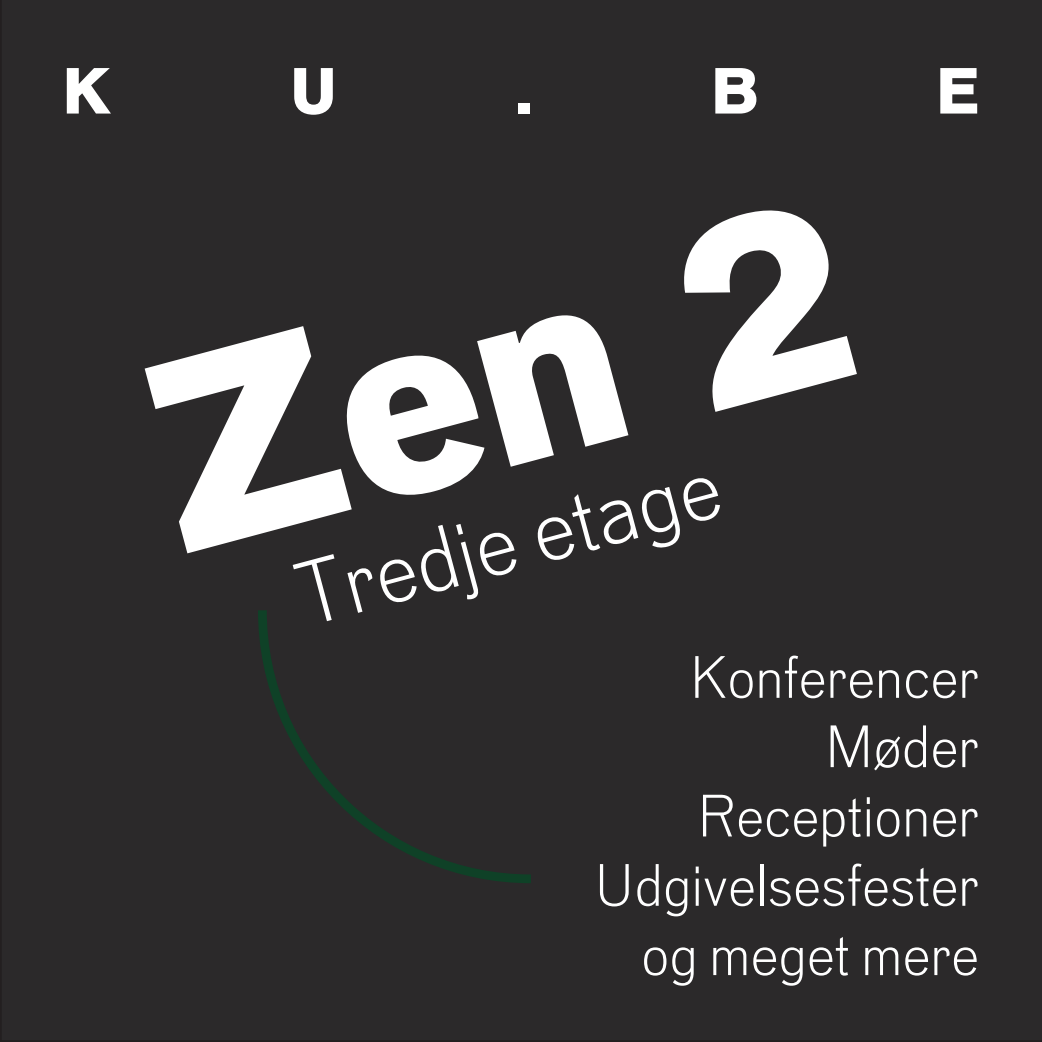
<style>
.page{position:relative;width:1042px;height:1042px;background:#2b292a}
.page>*{position:absolute;margin:0;border:0;box-sizing:border-box;transform-origin:0 0}
.t1{font:800 262.5px "Dada Grotesk";color:#fff}
.t2{font:300 87.5px "Dada Grotesk";color:#fff}
.t3{font:800 63px "Dada Grotesk";color:#fff}
.t4{font:300 57.75px "Dada Grotesk";color:#fff}
</style>
<div class="page">
<div style="left:254px;top:601px;width:286px;height:286px;background:#2b292a"></div>
<p class="t3" style="left:63px;top:53px;width:50px">K</p>
<p class="t3" style="left:290px;top:53px;width:48px">U</p>
<p class="t3" style="left:515px;top:53px;width:19px">.</p>
<p class="t3" style="left:711px;top:53px;width:48px">B</p>
<p class="t3" style="left:936px;top:53px;width:44px">E</p>
<p class="t1" style="left:114px;top:311px;width:719px;rotate:-15deg">Zen 2</p>
<p class="t2" style="left:285px;top:546px;width:436px;rotate:-15deg">Tredje etage</p>
<p class="t4" style="left:689px;top:643px;width:291px">Konferencer</p>
<p class="t4" style="left:825px;top:712px;width:156px">Møder</p>
<p class="t4" style="left:697px;top:781px;width:283px">Receptioner</p>
<p class="t4" style="left:594px;top:851px;width:386px">Udgivelsesfester</p>
<p class="t4" style="left:641px;top:920px;width:339px">og meget mere</p>
</div>
